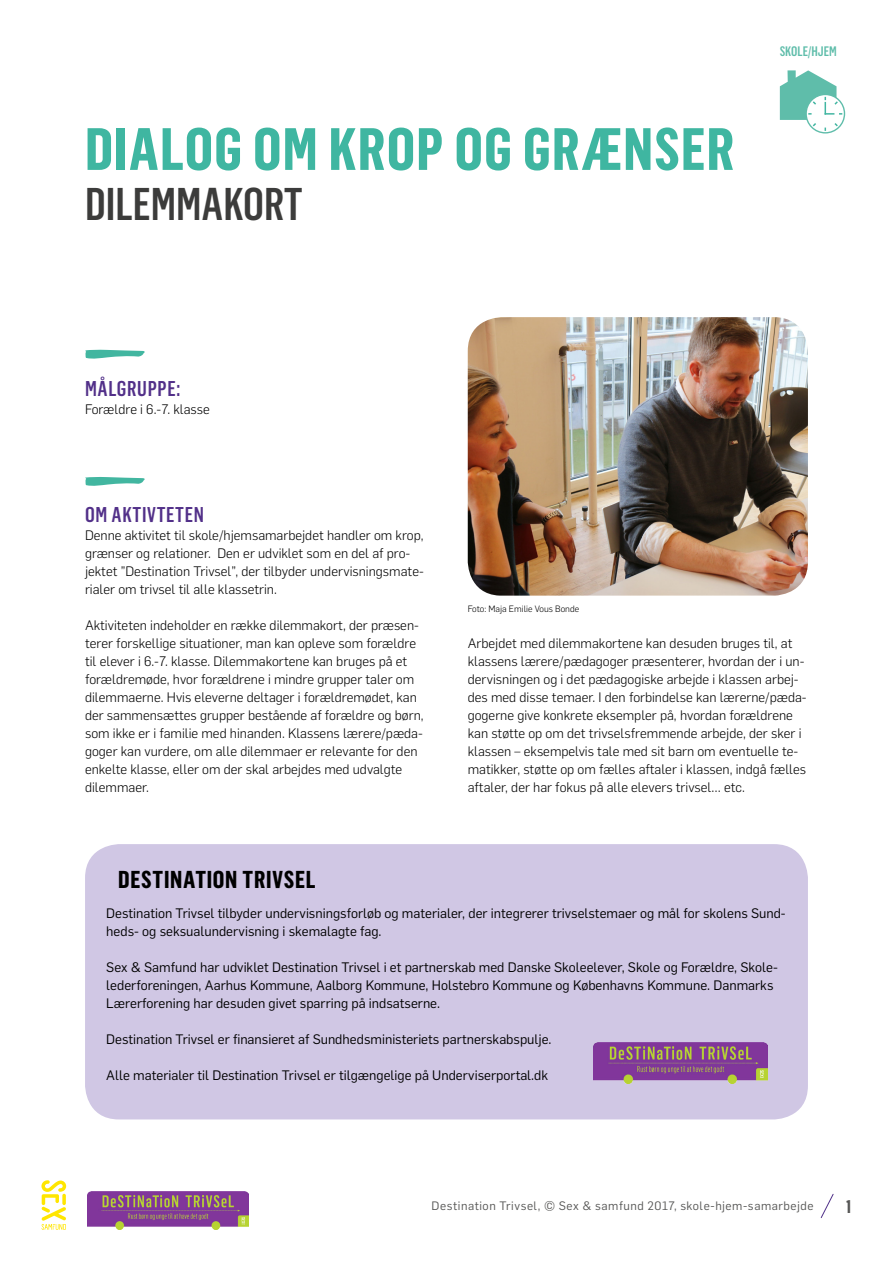
<style>
.page{position:relative;width:893px;height:1263px;background:#fff}
.page>*{position:absolute;margin:0;border:0;box-sizing:border-box;transform-origin:0 0}
.t1{font:700 58.5px "Flama Condensed";letter-spacing:.02em;color:#3fb6a1}
.t2{font:500 45px "Flama Condensed";color:#3c3c3b}
.t3{font:700 24px "Flama Condensed";letter-spacing:.03em;color:#000}
.t4{font:500 21px "Flama Condensed";letter-spacing:.03em;color:#523089}
.t5{font:700 18px "Flama Condensed";color:#575756}
.t6{font:300 13.5px/18px "Flama";color:#000}
.t7{font:13.5px/18px "Flama";color:#000}
.t8{font:500 13.5px "Flama Condensed";color:#5fbdaa}
.t9{font:12px "Flama";letter-spacing:.04em;color:#575756}
.t10{font:300 9px "Flama";color:#000}
</style>
<div class="page">
<img style="left:88px;top:1192px;width:161px;height:37px">
<svg style="left:41px;top:1180px;width:25px;height:50px"></svg>
<div style="left:85px;top:844px;width:723px;height:275px;background:#d0c7e4;border-radius:34px"></div>
<svg style="left:85px;top:350px;width:60px;height:9px"></svg>
<svg style="left:85px;top:477px;width:60px;height:9px"></svg>
<svg style="left:806px;top:94px;width:38px;height:39px"></svg>
<div style="left:805px;top:94px;width:40px;height:40px;border:1px solid #5fbdaa;border-radius:50%"></div>
<svg style="left:780px;top:70px;width:62px;height:61px"></svg>
<img style="left:593px;top:1042px;width:174px;height:41px">
<img style="left:468px;top:317px;width:340px;height:279px">
<svg style="left:821px;top:1194px;width:13px;height:24px"></svg>
<h1 class="t1" style="left:85px;top:112px;width:651px">DIALOG OM KROP OG GRÆNSER</h1>
<h2 class="t2" style="left:85px;top:175px;width:219px">DILEMMAKORT</h2>
<p class="t8" style="left:780px;top:43px;width:59px">SKOLE/HJEM</p>
<h3 class="t4" style="left:85px;top:375px;width:97px">MÅLGRUPPE:</h3>
<p class="t6" style="left:85px;top:399px;width:126px">Forældre i 6.-7. klasse</p>
<h3 class="t4" style="left:85px;top:501px;width:120px">OM AKTIVTETEN</h3>
<p class="t6" style="left:85px;top:525px;width:340px">Denne aktivitet til skole/hjemsamarbejdet handler om krop, grænser og relationer. Den er udviklet som en del af pro&shy;jektet ”Destination Trivsel”, der tilbyder undervisningsmate&shy;rialer om trivsel til alle klassetrin.</p>
<p class="t6" style="left:85px;top:615px;width:340px">Aktiviteten indeholder en række dilemmakort, der præsen&shy;terer forskellige situationer, man kan opleve som forældre til elever i 6.-7. klasse. Dilemmakortene kan bruges på et forældremøde, hvor forældrene i mindre grupper taler om dilemmaerne. Hvis eleverne deltager i forældremødet, kan der sammensættes grupper bestående af forældre og børn, som ikke er i familie med hinanden. Klassens lærere/pæda&shy;goger kan vurdere, om alle dilemmaer er relevante for den enkelte klasse, eller om der skal arbejdes med udvalgte dilemmaer.</p>
<p class="t10" style="left:468px;top:603px;width:113px">Foto: Maja Emilie Vous Bonde</p>
<p class="t6" style="left:468px;top:633px;width:340px">Arbejdet med dilemmakortene kan desuden bruges til, at klassens lærere/pædagoger præsenterer, hvordan der i un&shy;dervisningen og i det pædagogiske arbejde i klassen arbej&shy;des med disse temaer. I den forbindelse kan lærerne/pæda&shy;gogerne give konkrete eksempler på, hvordan forældrene kan støtte op om det trivselsfremmende arbejde, der sker i klassen – eksempelvis tale med sit barn om eventuelle te&shy;matikker, støtte op om fælles aftaler i klassen, indgå fælles aftaler, der har fokus på alle elevers trivsel… etc.</p>
<h3 class="t3" style="left:118px;top:864px;width:199px">DESTINATION TRIVSEL</h3>
<p class="t7" style="left:106px;top:903px;width:681px">Destination Trivsel tilbyder undervisningsforløb og materialer, der integrerer trivselstemaer og mål for skolens Sund&shy;heds- og seksualundervisning i skemalagte fag.</p>
<p class="t7" style="left:106px;top:957px;width:673px">Sex &amp; Samfund har udviklet Destination Trivsel i et partnerskab med Danske Skoleelever, Skole og Forældre, Skole&shy;lederforeningen, Aarhus Kommune, Aalborg Kommune, Holstebro Kommune og Københavns Kommune. Danmarks<br>Lærerforening har desuden givet sparring på indsatserne.</p>
<p class="t7" style="left:106px;top:1029px;width:447px">Destination Trivsel er finansieret af Sundhedsministeriets partnerskabspulje.</p>
<p class="t7" style="left:106px;top:1065px;width:443px">Alle materialer til Destination Trivsel er tilgængelige på Underviserportal.dk</p>
<p class="t9" style="left:432px;top:1198px;width:383px">Destination Trivsel, © Sex &amp; samfund 2017, skole-hjem-samarbejde</p>
<h3 class="t5" style="left:846px;top:1195px;width:7px">1</h3>
</div>
